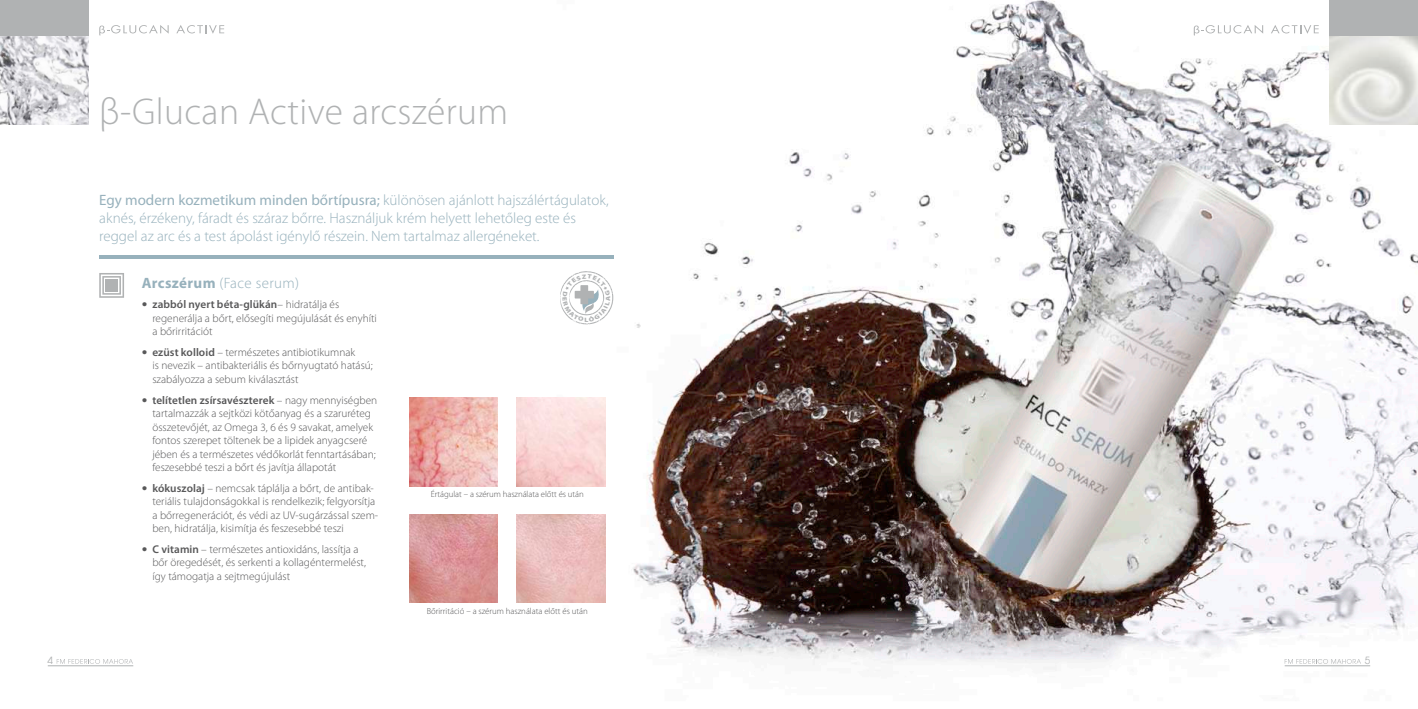
<style>
.page{position:relative;width:1418px;height:709px;background:#fff}
.page>*{position:absolute;margin:0;border:0;box-sizing:border-box;transform-origin:0 0}
.t1{font:300 37.5px "Myriad Pro";letter-spacing:.01em;color:#b0b2b3}
.t2{font:300 15px/18px "Myriad Pro";color:#97b1bc}
.t3{font:300 15px "Myriad Pro";letter-spacing:.025em;color:#97b1bc}
.t4{font:300 11.25px/13.5px "Myriad Pro";color:#585859}
.t5{font:10px "Avalon";color:#b0b2b3}
.t6{font:300 8.75px "Myriad Pro";color:#585859}
.s1{font-weight:400}
.s2{font-weight:700}
.s3{font-family:"Mystical";font-weight:400}
.s4{font-weight:600}
</style>
<div class="page">
<img style="left:0;top:0;width:1417px;height:671px">
<img style="left:516px;top:514px;width:89px;height:88px">
<hr style="left:1284px;top:665px;width:86px;height:1px;background:#b0b2b3">
<svg style="left:1284px;top:659px;width:76px;height:5px"></svg>
<hr style="left:48px;top:665px;width:85px;height:1px;background:#b0b2b3">
<svg style="left:57px;top:659px;width:76px;height:5px"></svg>
<img style="left:0;top:35px;width:89px;height:89px">
<img style="left:1329px;top:35px;width:88px;height:89px">
<div style="left:0;top:0;width:89px;height:35px;background:#b0b2b3"></div>
<div style="left:1329px;top:0;width:88px;height:35px;background:#b0b2b3"></div>
<hr style="left:99px;top:255px;width:514px;height:4px;background:#97b1bc">
<svg style="left:99px;top:25px;width:70px;height:10px"></svg>
<svg style="left:176px;top:25px;width:48px;height:9px"></svg>
<svg style="left:1193px;top:25px;width:70px;height:10px"></svg>
<svg style="left:1270px;top:25px;width:48px;height:9px"></svg>
<img style="left:409px;top:514px;width:89px;height:88px">
<img style="left:409px;top:398px;width:89px;height:88px">
<img style="left:516px;top:398px;width:89px;height:88px">
<svg style="left:99px;top:273px;width:25px;height:25px"></svg>
<svg style="left:560px;top:270px;width:53px;height:54px"></svg>
<h1 class="t1" style="left:99px;top:89px;width:410px">β-Glucan Active arcszérum</h1>
<p class="t2" style="left:99px;top:191px;width:511px"><span class="s1">Egy modern kozmetikum minden bőrtípusra;</span> különösen ajánlott hajszálértágulatok, aknés, érzékeny, fáradt és száraz bőrre. Használjuk krém helyett lehetőleg este és reggel az arc és a test ápolást igénylő részein. Nem tartalmaz allergéneket.</p>
<h2 class="t3" style="left:142px;top:274px;width:159px"><span class="s2">Arcszérum</span> (Face serum)</h2>
<p class="t4" style="left:152px;top:298px;width:226px;text-indent:-11px"><span class="s3">•</span> <span class="s4">zabból nyert béta-glükán</span>– hidratálja és regenerálja a bőrt, elősegíti megújulását és enyhíti a bőrirritációt</p>
<p class="t4" style="left:152px;top:345px;width:222px;text-indent:-11px"><span class="s3">•</span> <span class="s4">ezüst kolloid</span> – természetes antibiotikumnak<br>is nevezik – antibakteriális és bőrnyugtató hatású; szabályozza a sebum kiválasztást</p>
<p class="t4" style="left:152px;top:393px;width:226px;text-indent:-11px"><span class="s3">•</span> <span class="s4">telítetlen zsírsavészterek</span> – nagy mennyiségben tartalmazzák a sejtközi kötőanyag és a szaruréteg összetevőjét, az Omega 3, 6 és 9 savakat, amelyek fontos szerepet töltenek be a lipidek anyagcseré jében és a természetes védőkorlát fenntartásában; feszesebbé teszi a bőrt és javítja állapotát</p>
<p class="t4" style="left:152px;top:481px;width:227px;text-indent:-11px"><span class="s3">•</span> <span class="s4">kókuszolaj</span> – nemcsak táplálja a bőrt, de antibak&shy;teriális tulajdonságokkal is rendelkezik; felgyorsítja a bőrregenerációt, és védi az UV-sugárzással szem&shy;ben, hidratálja, kisimítja és feszesebbé teszi</p>
<p class="t4" style="left:152px;top:542px;width:215px;text-indent:-11px"><span class="s3">•</span> <span class="s4">C vitamin</span> – természetes antioxidáns, lassítja a bőr öregedését, és serkenti a kollagéntermelést, így támogatja a sejtmegújulást</p>
<p class="t6" style="left:431px;top:489px;width:154px">Értágulat – a szérum használata előtt és után</p>
<p class="t6" style="left:427px;top:605px;width:163px">Bőrirritáció – a szérum használata előtt és után</p>
<p class="t5" style="left:48px;top:654px;width:7px">4</p>
<p class="t5" style="left:1364px;top:654px;width:7px">5</p>
</div>
